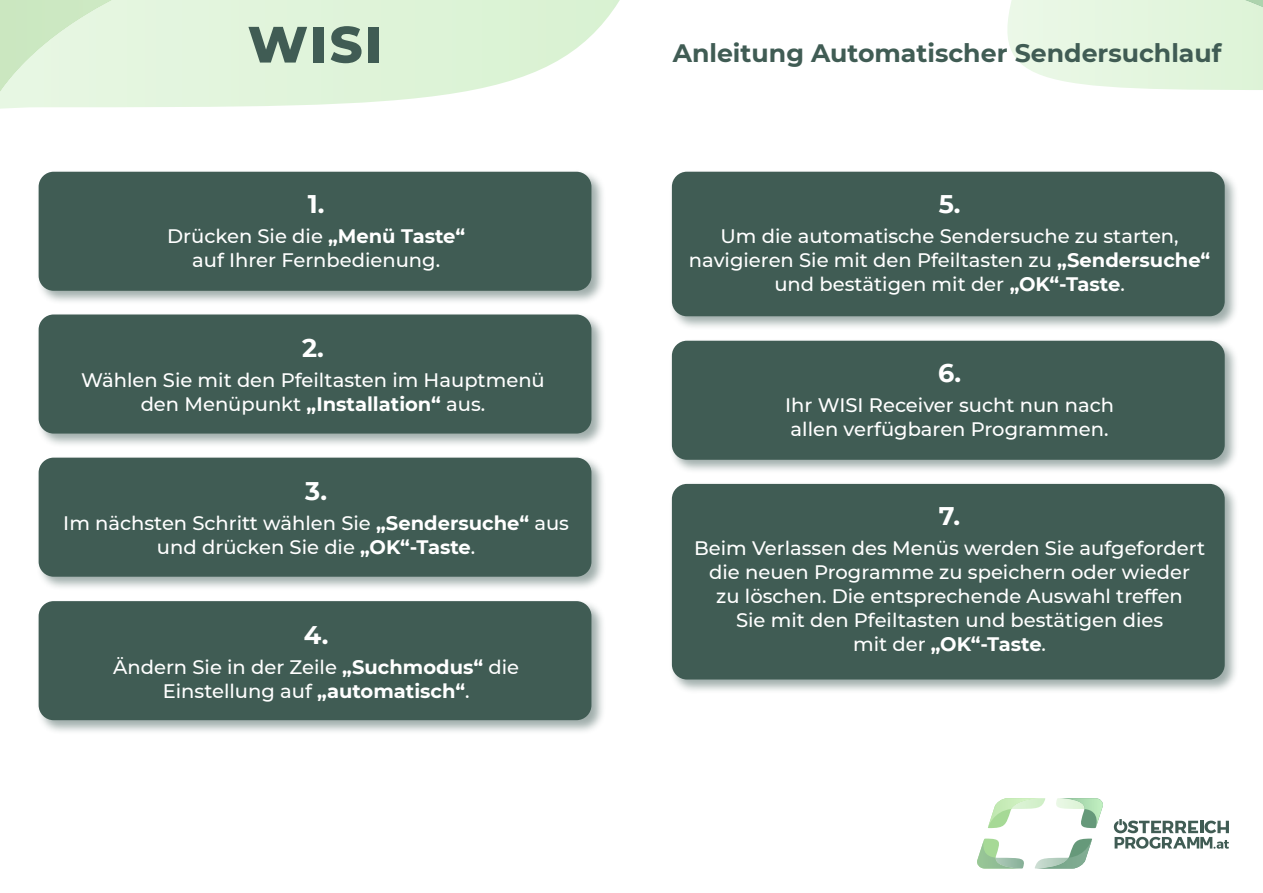
<style>
.page{position:relative;width:1263px;height:893px;background:#fff}
.page>*{position:absolute;margin:0;border:0;box-sizing:border-box;transform-origin:0 0}
.t1{font:800 51px "Montserrat";color:#405c54}
.t2{font:700 25.5px "Montserrat";color:#fff}
.t3{font:700 25.2px "Montserrat";color:#405c54}
.t4{font:500 19.5px/24px "Montserrat";color:#fff;text-align:center}
.s1{font-weight:700}
</style>
<div class="page">
<div style="left:669px;top:338px;width:570px;height:136px;background:#405c57;opacity:.5"></div>
<div style="left:672px;top:341px;width:553px;height:119px;background:#405c54;border-radius:15px"></div>
<div style="left:36px;top:455px;width:570px;height:136px;background:#405c57;opacity:.5"></div>
<div style="left:39px;top:458px;width:552px;height:119px;background:#405c54;border-radius:15px"></div>
<div style="left:36px;top:599px;width:570px;height:136px;background:#405c57;opacity:.5"></div>
<div style="left:39px;top:601px;width:552px;height:119px;background:#405c54;border-radius:15px"></div>
<div style="left:669px;top:169px;width:570px;height:162px;background:#405c57;opacity:.5"></div>
<div style="left:672px;top:172px;width:553px;height:144px;background:#405c54;border-radius:15px"></div>
<div style="left:669px;top:481px;width:570px;height:213px;background:#405c57;opacity:.5"></div>
<div style="left:672px;top:484px;width:553px;height:195px;background:#405c54;border-radius:15px"></div>
<img style="left:1007px;top:0;width:25px;height:71px">
<img style="left:1032px;top:0;width:231px;height:301px">
<svg style="left:1114px;top:819px;width:115px;height:30px"></svg>
<svg style="left:988px;top:827px;width:12px;height:1px"></svg>
<img style="left:988px;top:798px;width:55px;height:29px">
<svg style="left:1084px;top:827px;width:12px;height:1px"></svg>
<img style="left:1056px;top:798px;width:4px;height:10px">
<img style="left:1060px;top:798px;width:43px;height:29px">
<img style="left:1022px;top:859px;width:2px;height:9px">
<img style="left:977px;top:839px;width:45px;height:29px">
<img style="left:1035px;top:839px;width:57px;height:29px">
<svg style="left:36px;top:171px;width:570px;height:316px;fill:#405c54"></svg>
<img style="left:0;top:0;width:130px;height:223px">
<h1 class="t1" style="left:248px;top:7px;width:136px">WISI</h1>
<h2 class="t2" style="left:308px;top:186px;width:18px">1.</h2>
<p class="t4" style="left:167px;top:224px;width:299px">Drücken Sie die <span class="s1">„Menü Taste“ </span>auf Ihrer Fernbedienung.</p>
<p class="t3" style="left:673px;top:35px;width:550px">Anleitung Automatischer Sendersuchlauf</p>
<h2 class="t2" style="left:939px;top:185px;width:23px">5.</h2>
<p class="t4" style="left:689px;top:223px;width:523px">Um die automatische Sendersuche zu starten, navigieren Sie mit den Pfeiltasten zu <span class="s1">„Sendersuche“ </span>und bestätigen mit der <span class="s1">„OK“-Taste</span>.</p>
<h2 class="t2" style="left:302px;top:330px;width:23px">2.</h2>
<p class="t4" style="left:81px;top:367px;width:465px">Wählen Sie mit den Pfeiltasten im Hauptmenü den Menüpunkt <span class="s1">„Installation“</span> aus.</p>
<h2 class="t2" style="left:938px;top:355px;width:25px">6.</h2>
<p class="t4" style="left:785px;top:393px;width:330px;text-align:left">Ihr WISI Receiver sucht nun nach allen verfügbaren Programmen.</p>
<h2 class="t2" style="left:305px;top:473px;width:23px">3.</h2>
<p class="t4" style="left:63px;top:510px;width:507px">Im nächsten Schritt wählen Sie <span class="s1">„Sendersuche“</span> aus und drücken Sie die <span class="s1">„OK“-Taste</span>.</p>
<h2 class="t2" style="left:304px;top:616px;width:26px">4.</h2>
<p class="t4" style="left:113px;top:654px;width:407px">Ändern Sie in der Zeile <span class="s1">„Suchmodus“</span> die<br>Einstellung auf <span class="s1">„automatisch“</span>.</p>
<h2 class="t2" style="left:939px;top:498px;width:23px">7.</h2>
<p class="t4" style="left:694px;top:536px;width:512px">Beim Verlassen des Menüs werden Sie aufgefordert die neuen Programme zu speichern oder wieder<br>zu löschen. Die entsprechende Auswahl treffen<br>Sie mit den Pfeiltasten und bestätigen dies<br>mit der <span class="s1">„OK“-Taste</span>.</p>
</div>
